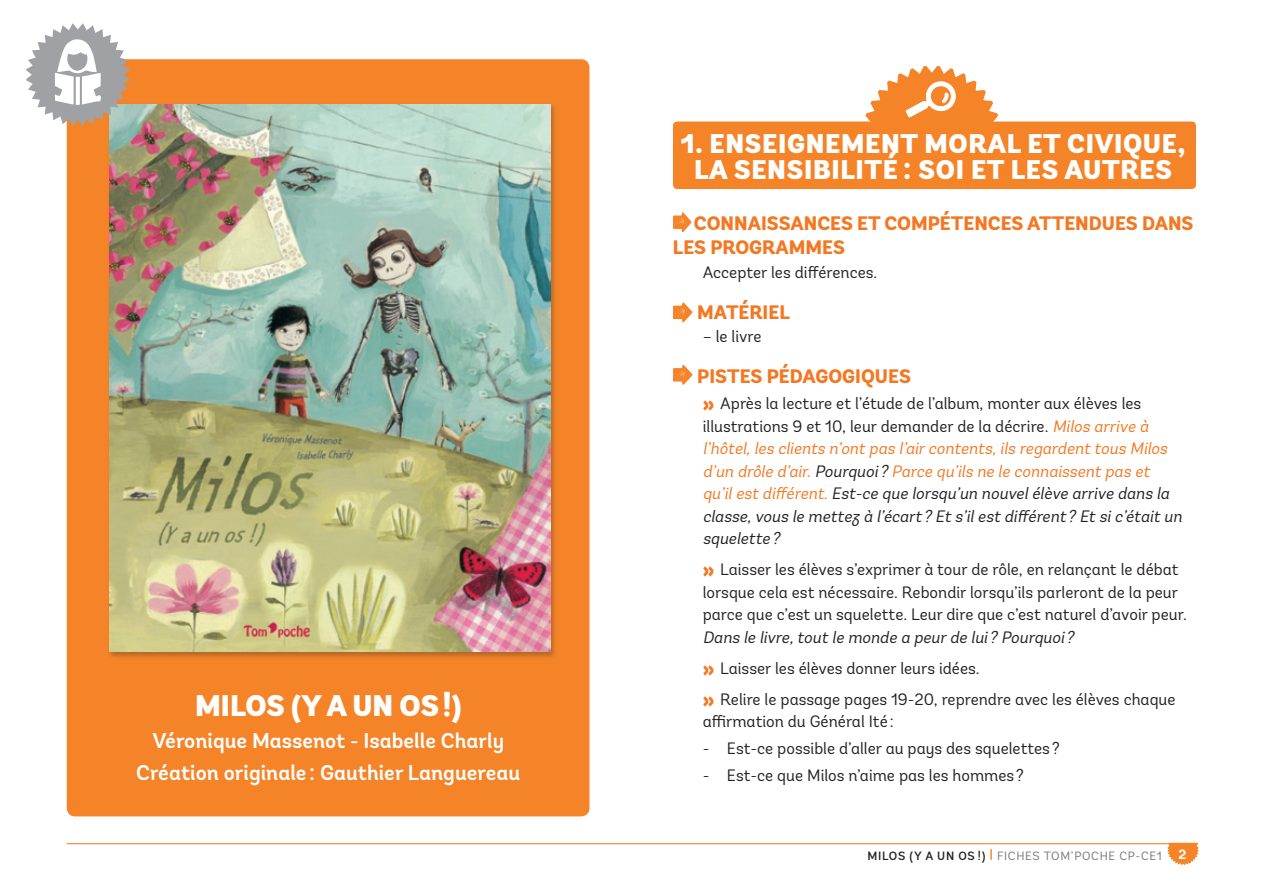
<style>
.page{position:relative;width:1263px;height:893px;background:#fff}
.page>*{position:absolute;margin:0;border:0;box-sizing:border-box;transform-origin:0 0}
.Titre_livre{font:900 29.85px "Andes";color:#fff}
.t1{font:900 27px/25.5px "Andes";letter-spacing:.025em;color:#fff;text-align:center}
.Auteur{font:600 21.3px/32px "Andes";color:#fff;text-align:center}
.Titres{font:800 19.5px/24px "Andes";color:#f47721}
.Texte_courant{font:italic 16.5px/22.5px "Andes";color:#f47721}
.Texte_courant-2{font:16.5px/22.5px "Andes";color:#231f20}
.Liste{font:16.5px "Andes";color:#231f20}
.Matériel{font:16.5px "Andes";color:#231f20}
.t2{font:12px "Andes";letter-spacing:.06em;color:#757679}
.s1{font-weight:900;font-style:normal;font-size:24.75px}
.s2{font-style:normal;color:#231f20}
.s3{color:#231f20}
.s4{font-weight:900;font-size:24.75px;color:#f47721}
.s5{font-style:italic}
.s6{font-weight:500;color:#231f20}
.s7{font-weight:700;font-size:13.5px;color:#fff}
</style>
<div class="page">
<hr style="left:67px;top:843px;width:1130px;height:1px;background:#f58429">
<svg style="left:1167px;top:843px;width:32px;height:22px"></svg>
<svg style="left:859px;top:66px;width:146px;height:56px"></svg>
<div style="left:673px;top:122px;width:523px;height:67px;background:#f58429;border-radius:4px"></div>
<svg style="left:673px;top:212px;width:18px;height:20px"></svg>
<svg style="left:673px;top:302px;width:19px;height:20px"></svg>
<svg style="left:673px;top:365px;width:19px;height:20px"></svg>
<div style="left:67px;top:59px;width:522px;height:757px;background:#f58429;border-radius:9px"></div>
<div style="left:107px;top:103px;width:451px;height:556px;background:#231f20;opacity:.3"></div>
<img style="left:109px;top:104px;width:441px;height:548px">
<svg style="left:26px;top:23px;width:104px;height:103px"></svg>
<p class="Titre_livre" style="left:195px;top:686px;width:268px">MILOS (Y A UN OS!)</p>
<p class="Auteur" style="left:136px;top:725px;width:386px">Véronique Massenot - Isabelle Charly<br>Création originale: Gauthier Languereau</p>
<p class="t1" style="left:681px;top:132px;width:506px">1. ENSEIGNEMENT MORAL ET CIVIQUE,<br>LA SENSIBILITÉ : SOI ET LES AUTRES</p>
<p class="Titres" style="left:673px;top:212px;width:522px;text-indent:21px">CONNAISSANCES ET COMPÉTENCES ATTENDUES DANS<br>LES PROGRAMMES</p>
<p class="Matériel" style="left:703px;top:262px;width:176px">Accepter les différences.</p>
<p class="Titres" style="left:697px;top:301px;width:94px">MATÉRIEL</p>
<p class="Matériel" style="left:703px;top:326px;width:60px">– le livre</p>
<p class="Titres" style="left:697px;top:365px;width:215px">PISTES PÉDAGOGIQUES</p>
<p class="Texte_courant" style="left:703px;top:392px;width:484px"><span class="s1">»</span> <span class="s2">Après la lecture et l’étude de l’album, monter aux élèves les illustrations 9 et 10, leur demander de la décrire.</span> Milos arrive à l’hôtel,les clients n’ont pas l’aircontents,ils regardent tous Milos d’un drôle d’air. <span class="s3">Pourquoi ?</span> Parce qu’ils ne le connaissent pas et qu’ilest différent. <span class="s3">Est-ce que lorsqu’un nouvelélève arrive dans la classe,vous le mettez à l’écart ? Et s’ilest différent ? Et sic’était un squelette ?</span></p>
<p class="Texte_courant-2" style="left:703px;top:558px;width:486px"><span class="s4">»</span> Laisser les élèves s’exprimer à tour de rôle, en relançant le débat lorsque cela est nécessaire. Rebondir lorsqu’ils parleront de la peur parce que c’est un squelette. Leur dire que c’est naturel d’avoir peur.<br><span class="s5">Dans le livre,tout le monde a peurde lui ? Pourquoi ?</span></p>
<p class="Texte_courant-2" style="left:703px;top:657px;width:278px"><span class="s4">»</span> Laisser les élèves donner leurs idées.</p>
<p class="Texte_courant-2" style="left:703px;top:688px;width:474px"><span class="s4">»</span> Relire le passage pages 19-20, reprendre avec les élèves chaque affirmation du Général Ité :</p>
<p class="Liste" style="left:703px;top:738px;width:358px">- Est-ce possible d’aller au pays des squelettes ?</p>
<p class="Liste" style="left:703px;top:765px;width:323px">- Est-ce que Milos n’aime pas les hommes ?</p>
<p class="t2" style="left:867px;top:848px;width:320px"><span class="s6">MILOS (Y A UN OS !)</span> <sup>|</sup> FICHES TOM’POCHE CP-CE1 <span class="s7">2</span></p>
</div>
